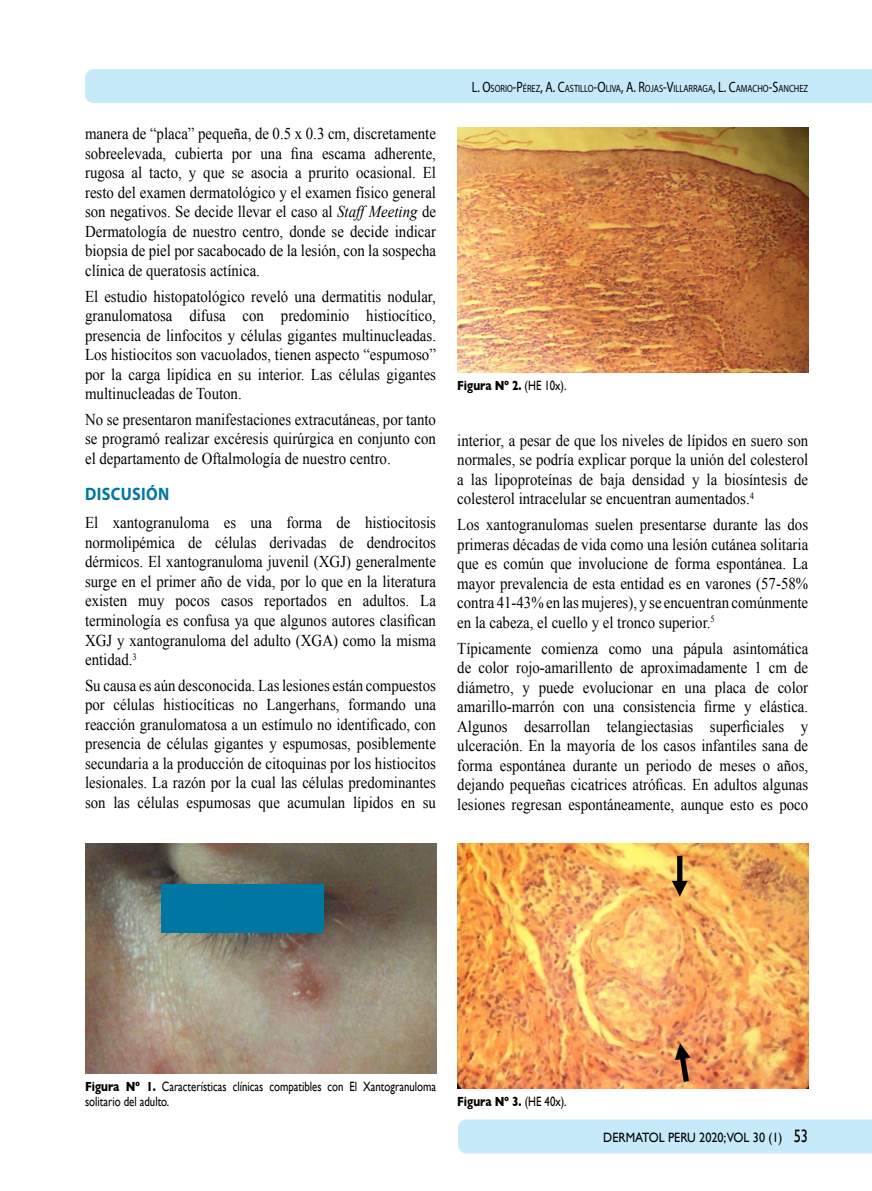
<style>
.page{position:relative;width:872px;height:1191px;background:#fff}
.page>*{position:absolute;margin:0;border:0;box-sizing:border-box;transform-origin:0 0}
.t1{font:700 18px "Myriad Pro";letter-spacing:.02em;color:#0076a3;scale:.9 1}
.t2{font:16.5px/19.5px "Times New Roman";color:#000;text-align:justify;scale:.9 1}
.t3{font:13.5px/15px "Gill Sans";color:#000;scale:.8 1}
.t4{font:700 13.5px "Gill Sans";color:#000;scale:.8 1}
.t5{font:13.5px "Gill Sans";color:#000;scale:.9 1}
.t6{font:10.5px "Myriad Pro";color:#000;scale:.8 1}
.s1{font-style:italic}
.s2{font-size:15px}
.s3{font-weight:400}
.s4{font-weight:700}
.s5{font-size:18px}
</style>
<div class="page">
<div style="left:85px;top:69px;width:787px;height:34px;background:#c7eafb"></div>
<div style="left:458px;top:1119px;width:414px;height:34px;background:#c7eafb"></div>
<img style="left:85px;top:843px;width:351px;height:230px">
<img style="left:457px;top:128px;width:351px;height:245px">
<img style="left:457px;top:843px;width:351px;height:245px">
<div style="left:162px;top:884px;width:162px;height:49px;background:#0076a3"></div>
<p class="t2" style="left:85px;top:123px;width:391px">manera de “placa” pequeña, de 0.5 x 0.3 cm, discretamente sobreelevada, cubierta por una fina escama adherente, rugosa al tacto, y que se asocia a prurito ocasional. El resto del examen dermatológico y el examen físico general son negativos. Se decide llevar el caso al <span class="s1">Staff Meeting</span> de Dermatología de nuestro centro, donde se decide indicar biopsia de piel por sacabocado de la lesión, con la sospecha clínica de queratosis actínica.</p>
<p class="t2" style="left:85px;top:286px;width:391px">El estudio histopatológico reveló una dermatitis nodular, granulomatosa difusa con predominio histiocítico, presencia de linfocitos y células gigantes multinucleadas.<br>Los histiocitos son vacuolados, tienen aspecto “espumoso” por la carga lipídica en su interior. Las células gigantes multinucleadas de Touton.</p>
<p class="t2" style="left:85px;top:409px;width:391px">No se presentaron manifestaciones extracutáneas, por tanto se programó realizar excéresis quirúrgica en conjunto con el departamento de Oftalmología de nuestro centro.</p>
<p class="t1" style="left:85px;top:482px;width:95px">DISCUSIÓN</p>
<p class="t2" style="left:85px;top:513px;width:391px">El xantogranuloma es una forma de histiocitosis normolipémica de células derivadas de dendrocitos dérmicos. El xantogranuloma juvenil (XGJ) generalmente surge en el primer año de vida, por lo que en la literatura existen muy pocos casos reportados en adultos. La terminología es confusa ya que algunos autores clasifican XGJ y xantogranuloma del adulto (XGA) como la misma entidad.<sup>3</sup></p>
<p class="t2" style="left:85px;top:675px;width:391px">Su causa es aún desconocida. Las lesiones están compuestos por células histiocíticas no Langerhans, formando una reacción granulomatosa a un estímulo no identificado, con presencia de células gigantes y espumosas, posiblemente secundaria a la producción de citoquinas por los histiocitos lesionales. La razón por la cual las células predominantes son las células espumosas que acumulan lípidos en su</p>
<p class="t6" style="left:472px;top:82px;width:422px"><span class="s2">L. O</span>SORIO<span class="s2">-P</span>ÉREZ<span class="s2">, A. C</span>ASTILLO<span class="s2">-O</span>LIVA<span class="s2">, A. R</span>OJAS<span class="s2">-V</span>ILLARRAGA<span class="s2">, L. C</span>AMACHO<span class="s2">-S</span>ANCHEZ</p>
<p class="t4" style="left:457px;top:375px;width:138px">Figura Nº 2. <span class="s3">(HE 10x).</span></p>
<p class="t2" style="left:457px;top:430px;width:391px">interior, a pesar de que los niveles de lípidos en suero son normales, se podría explicar porque la unión del colesterol a las lipoproteínas de baja densidad y la biosíntesis de colesterol intracelular se encuentran aumentados.<sup>4</sup></p>
<p class="t2" style="left:457px;top:514px;width:391px">Los xantogranulomas suelen presentarse durante las dos primeras décadas de vida como una lesión cutánea solitaria que es común que involucione de forma espontánea. La mayor prevalencia de esta entidad es en varones (57-58% contra 41-43% en las mujeres), y se encuentran comúnmente en la cabeza, el cuello y el tronco superior.<sup>5</sup></p>
<p class="t2" style="left:457px;top:638px;width:391px">Típicamente comienza como una pápula asintomática de color rojo-amarillento de aproximadamente 1 cm de diámetro, y puede evolucionar en una placa de color amarillo-marrón con una consistencia firme y elástica.<br>Algunos desarrollan telangiectasias superficiales y ulceración. En la mayoría de los casos infantiles sana de forma espontánea durante un periodo de meses o años, dejando pequeñas cicatrices atróficas. En adultos algunas lesiones regresan espontáneamente, aunque esto es poco</p>
<p class="t3" style="left:85px;top:1078px;width:440px"><span class="s4">Figura Nº 1.</span> Características clínicas compatibles con El Xantogranuloma solitario del adulto.</p>
<p class="t4" style="left:457px;top:1090px;width:138px">Figura Nº 3. <span class="s3">(HE 40x).</span></p>
<p class="t5" style="left:603px;top:1129px;width:229px">DERMATOL PERU 2020;VOL 30 (1) <span class="s5">53</span></p>
</div>
